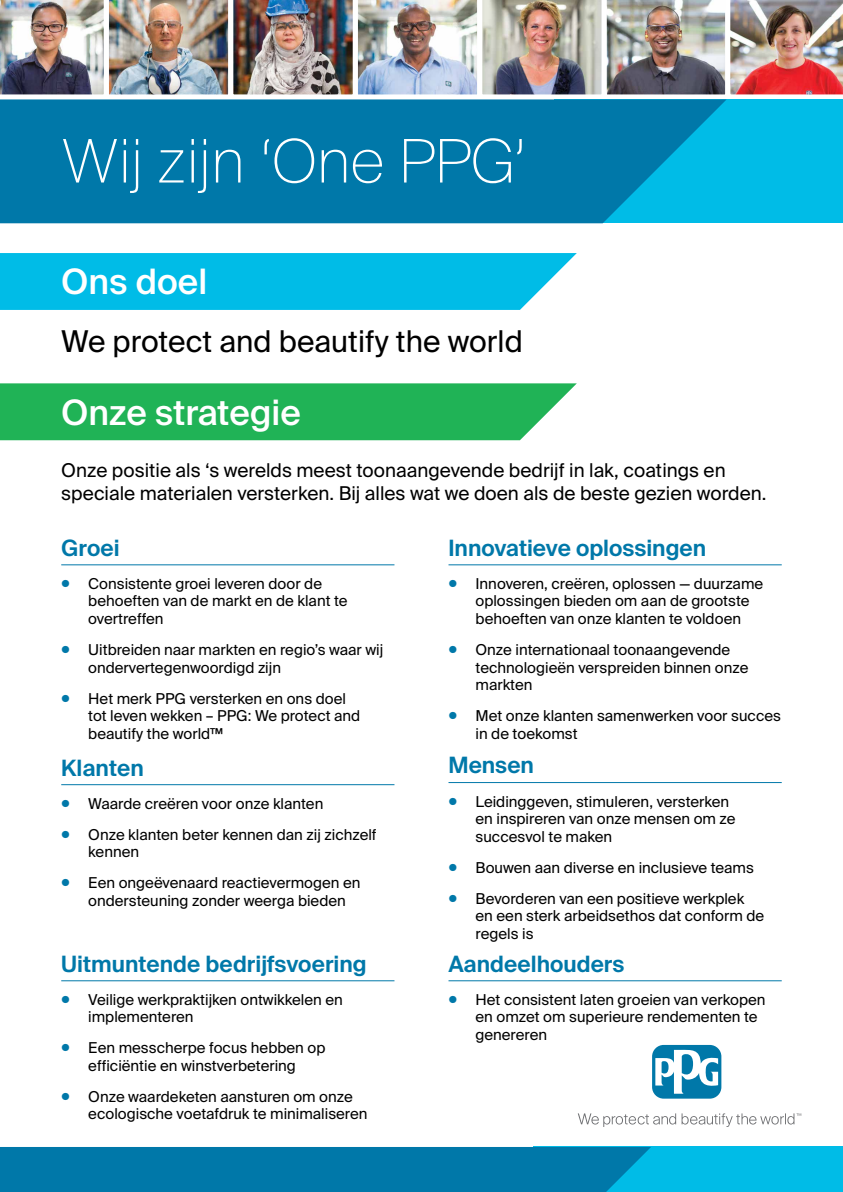
<style>
.page{position:relative;width:843px;height:1192px;background:#fff}
.page>*{position:absolute;margin:0;border:0;box-sizing:border-box;transform-origin:0 0}
.t1{font:100 60px "Suisse Intl";color:#fff}
.t2{font:500 35px "Suisse Intl";color:#fff}
.t3{font:30px "Suisse Intl";color:#000}
.t4{font:600 22.5px "Suisse Intl";color:#0078a9}
.t5{font:19px/23px "Suisse Intl";color:#000}
.t6{font:15px/17.5px "Suisse Intl";color:#000}
.s1{font-size:20px;color:#0078a9}
</style>
<div class="page">
<svg style="left:577px;top:1113px;width:224px;height:14px"></svg>
<div style="left:652px;top:1045px;width:69px;height:53px;background:#0078a9;border-radius:12px"></div>
<svg style="left:655px;top:1048px;width:63px;height:45px"></svg>
<hr style="left:448px;top:565px;width:333px;height:1px;background:#0078a9">
<hr style="left:61px;top:980px;width:333px;height:1px;background:#0078a9">
<img style="left:0;top:0;width:842px;height:95px">
<svg style="left:0;top:253px;width:576px;height:57px;background:#0bbee8"></svg>
<div style="left:554px;top:99px;width:288px;height:124px;background:#00bce7"></div>
<div style="left:533px;top:1147px;width:309px;height:45px;background:#00bce7"></div>
<svg style="left:0;top:99px;width:726px;height:124px;background:#007dad"></svg>
<div style="left:0;top:1147px;width:651px;height:45px;background:#0078a9"></div>
<hr style="left:61px;top:565px;width:333px;height:1px;background:#0078a9">
<hr style="left:448px;top:782px;width:333px;height:1px;background:#0078a9">
<hr style="left:448px;top:980px;width:333px;height:1px;background:#0078a9">
<hr style="left:61px;top:784px;width:333px;height:1px;background:#0078a9">
<div style="left:0;top:383px;width:576px;height:57px;background:#20b356"></div>
<h1 class="t1" style="left:61px;top:127px;width:467px">Wij zijn ‘One PPG’</h1>
<h2 class="t2" style="left:61px;top:262px;width:147px">Ons doel</h2>
<h3 class="t3" style="left:61px;top:324px;width:463px">We protect and beautify the world</h3>
<h2 class="t2" style="left:61px;top:392px;width:241px">Onze strategie</h2>
<p class="t5" style="left:61px;top:459px;width:706px">Onze positie als ‘s werelds meest toonaangevende bedrijf in lak, coatings en speciale materialen versterken. Bij alles wat we doen als de beste gezien worden.</p>
<h3 class="t4" style="left:61px;top:534px;width:60px">Groei</h3>
<p class="t6" style="left:88px;top:575px;width:261px;text-indent:-27px"><span class="s1">•</span> Consistente groei leveren door de behoeften van de markt en de klant te overtreffen</p>
<p class="t6" style="left:88px;top:641px;width:296px;text-indent:-27px"><span class="s1">•</span> Uitbreiden naar markten en regio’s waar wij ondervertegenwoordigd zijn</p>
<p class="t6" style="left:88px;top:689px;width:273px;text-indent:-27px"><span class="s1">•</span> Het merk PPG versterken en ons doel tot leven wekken – PPG: We protect and beautify the world™</p>
<h3 class="t4" style="left:61px;top:754px;width:84px">Klanten</h3>
<p class="t6" style="left:61px;top:795px;width:263px"><span class="s1">•</span> Waarde creëren voor onze klanten</p>
<p class="t6" style="left:88px;top:826px;width:290px;text-indent:-27px"><span class="s1">•</span> Onze klanten beter kennen dan zij zichzelf kennen</p>
<p class="t6" style="left:88px;top:874px;width:274px;text-indent:-27px"><span class="s1">•</span> Een ongeëvenaard reactievermogen en ondersteuning zonder weerga bieden</p>
<h3 class="t4" style="left:61px;top:950px;width:307px">Uitmuntende bedrijfsvoering</h3>
<p class="t6" style="left:88px;top:991px;width:256px;text-indent:-27px"><span class="s1">•</span> Veilige werkpraktijken ontwikkelen en implementeren</p>
<p class="t6" style="left:61px;top:1039px;width:265px;text-align:center"><span class="s1">•</span> Een messcherpe focus hebben op efficiëntie en winstverbetering</p>
<p class="t6" style="left:88px;top:1088px;width:281px;text-indent:-27px"><span class="s1">•</span> Onze waardeketen aansturen om onze ecologische voetafdruk te minimaliseren</p>
<h3 class="t4" style="left:448px;top:534px;width:259px">Innovatieve oplossingen</h3>
<p class="t6" style="left:475px;top:575px;width:289px;text-indent:-27px"><span class="s1">•</span> Innoveren, creëren, oplossen — duurzame oplossingen bieden om aan de grootste behoeften van onze klanten te voldoen</p>
<p class="t6" style="left:475px;top:641px;width:274px;text-indent:-27px"><span class="s1">•</span> Onze internationaal toonaangevende technologieën verspreiden binnen onze markten</p>
<p class="t6" style="left:475px;top:707px;width:307px;text-indent:-27px"><span class="s1">•</span> Met onze klanten samenwerken voor succes in de toekomst</p>
<h3 class="t4" style="left:448px;top:752px;width:87px">Mensen</h3>
<p class="t6" style="left:475px;top:792px;width:261px;text-indent:-27px"><span class="s1">•</span> Leidinggeven, stimuleren, versterken en inspireren van onze mensen om ze succesvol te maken</p>
<p class="t6" style="left:448px;top:858px;width:307px"><span class="s1">•</span> Bouwen aan diverse en inclusieve teams</p>
<p class="t6" style="left:475px;top:889px;width:290px;text-indent:-27px"><span class="s1">•</span> Bevorderen van een positieve werkplek en een sterk arbeidsethos dat conform de regels is</p>
<h3 class="t4" style="left:448px;top:950px;width:177px">Aandeelhouders</h3>
<p class="t6" style="left:475px;top:991px;width:291px;text-indent:-27px"><span class="s1">•</span> Het consistent laten groeien van verkopen en omzet om superieure rendementen te genereren</p>
</div>
